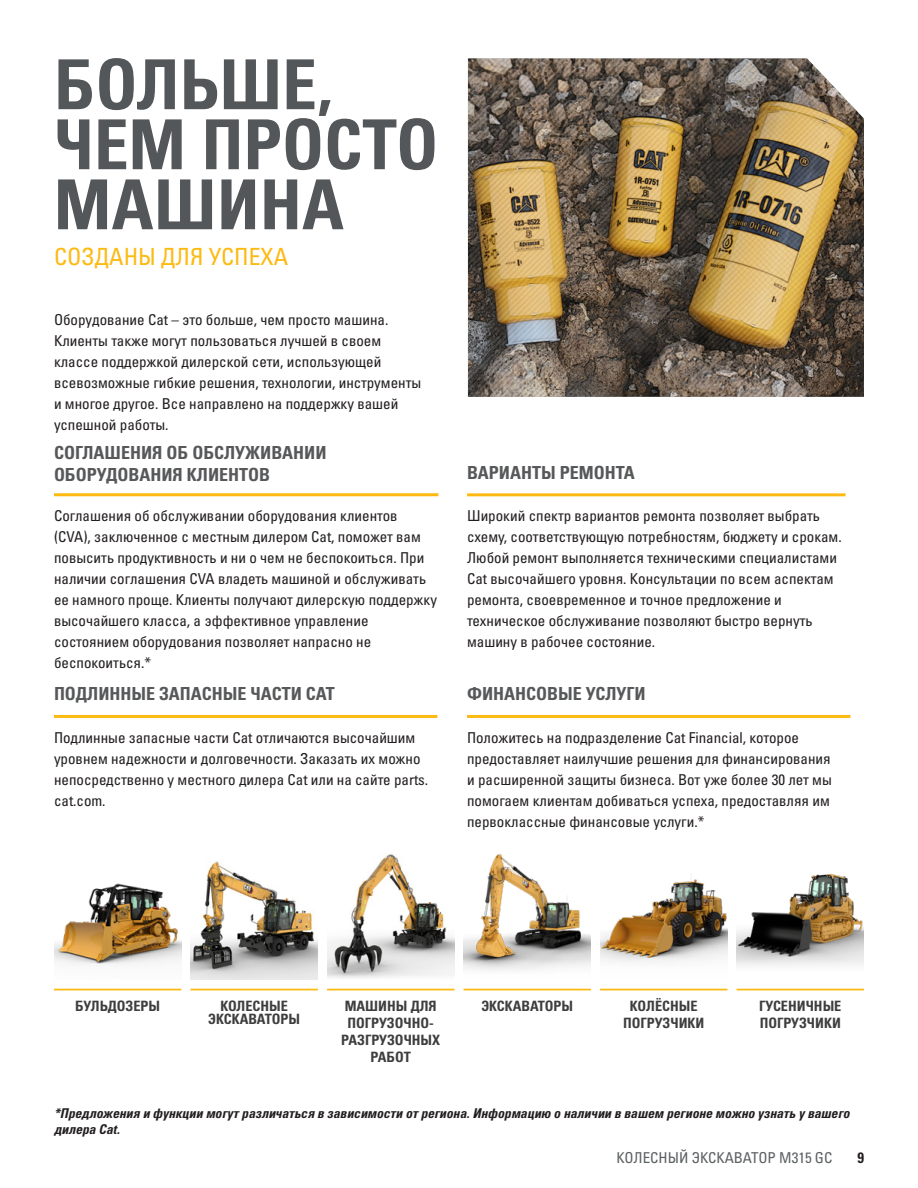
<style>
.page{position:relative;width:918px;height:1188px;background:#fff}
.page>*{position:absolute;margin:0;border:0;box-sizing:border-box;transform-origin:0 0}
.t1{font:69px/60px "Univers LTCYR 67 Bold Cond";color:#535759}
.t2{font:condensed 23.7px "Univers LTCYR 57";color:#fcba13}
.t3{font:18px/21.6px "Univers LTCYR 67 Bold Cond";color:#57585a}
.t4{font:condensed 15px/21px "Univers LTCYR 57";color:#231f20}
.t5{font:condensed 15px "Univers LTCYR 57";color:#5d6163}
.t6{font:15px "Univers LTCYR 67 Bold Cond";color:#231f20}
.t7{font:14.25px/17.1px "Univers LTCYR 67 Bold Cond";color:#3e3e3f;text-align:center}
.t8{font:13.5px/16.2px "Univers LTCYR 67 Bold Cond Obl";color:#231f20}
</style>
<div class="page">
<hr style="left:54px;top:493px;width:384px;height:3px;background:#fcba13">
<hr style="left:467px;top:493px;width:379px;height:3px;background:#fcba13">
<hr style="left:54px;top:715px;width:383px;height:3px;background:#fcba13">
<hr style="left:467px;top:715px;width:383px;height:3px;background:#fcba13">
<hr style="left:600px;top:989px;width:127px;height:1px;background:#fcba13">
<hr style="left:54px;top:989px;width:127px;height:1px;background:#fcba13">
<hr style="left:464px;top:989px;width:127px;height:1px;background:#fcba13">
<hr style="left:327px;top:989px;width:127px;height:1px;background:#fcba13">
<img style="left:54px;top:883px;width:127px;height:82px">
<img style="left:327px;top:854px;width:127px;height:124px">
<img style="left:464px;top:854px;width:127px;height:117px">
<img style="left:600px;top:879px;width:127px;height:83px">
<hr style="left:737px;top:989px;width:127px;height:1px;background:#fcba13">
<img style="left:737px;top:873px;width:127px;height:93px">
<img style="left:468px;top:58px;width:396px;height:339px">
<hr style="left:191px;top:989px;width:127px;height:1px;background:#fcba13">
<img style="left:191px;top:861px;width:127px;height:119px">
<h1 class="t1" style="left:54px;top:54px;width:386px">БОЛЬШЕ,<br>ЧЕМ ПРОСТО<br>МАШИНА</h1>
<h2 class="t2" style="left:54px;top:242px;width:236px">СОЗДАНЫ ДЛЯ УСПЕХА</h2>
<p class="t4" style="left:54px;top:309px;width:369px">Оборудование Cat – это больше, чем просто машина.<br>Клиенты также могут пользоваться лучшей в своем классе поддержкой дилерской сети, использующей всевозможные гибкие решения, технологии, инструменты и многое другое. Все направлено на поддержку вашей успешной работы.</p>
<p class="t3" style="left:54px;top:442px;width:274px">СОГЛАШЕНИЯ ОБ ОБСЛУЖИВАНИИ<br>ОБОРУДОВАНИЯ КЛИЕНТОВ</p>
<p class="t4" style="left:54px;top:505px;width:385px">Соглашения об обслуживании оборудования клиентов (CVA), заключенное с местным дилером Cat, поможет вам повысить продуктивность и ни о чем не беспокоиться. При наличии соглашения CVA владеть машиной и обслуживать ее намного проще. Клиенты получают дилерскую поддержку высочайшего класса, а эффективное управление состоянием оборудования позволяет напрасно не беспокоиться.*</p>
<p class="t3" style="left:467px;top:461px;width:169px">ВАРИАНТЫ РЕМОНТА</p>
<p class="t4" style="left:467px;top:505px;width:376px">Широкий спектр вариантов ремонта позволяет выбрать схему, соответствующую потребностям, бюджету и срокам.<br>Любой ремонт выполняется техническими специалистами Cat высочайшего уровня. Консультации по всем аспектам ремонта, своевременное и точное предложение и техническое обслуживание позволяют быстро вернуть машину в рабочее состояние.</p>
<p class="t3" style="left:54px;top:683px;width:282px">ПОДЛИННЫЕ ЗАПАСНЫЕ ЧАСТИ CAT</p>
<p class="t3" style="left:467px;top:683px;width:180px">ФИНАНСОВЫЕ УСЛУГИ</p>
<p class="t4" style="left:54px;top:726px;width:376px">Подлинные запасные части Cat отличаются высочайшим уровнем надежности и долговечности. Заказать их можно непосредственно у местного дилера Cat или на сайте parts. cat.com.</p>
<p class="t4" style="left:467px;top:726px;width:366px">Положитесь на подразделение Cat Financial, которое предоставляет наилучшие решения для финансирования и расширенной защиты бизнеса. Вот уже более 30 лет мы помогаем клиентам добиваться успеха, предоставляя им первоклассные финансовые услуги.*</p>
<p class="t7" style="left:75px;top:997px;width:86px">БУЛЬДОЗЕРЫ</p>
<p class="t7" style="left:481px;top:997px;width:93px">ЭКСКАВАТОРЫ</p>
<p class="t7" style="left:623px;top:997px;width:83px">КОЛЁСНЫЕ<br>ПОГРУЗЧИКИ</p>
<p class="t7" style="left:208px;top:999px;width:93px;line-height:13.5px">КОЛЕСНЫЕ<br>ЭКСКАВАТОРЫ</p>
<p class="t7" style="left:341px;top:997px;width:100px">МАШИНЫ ДЛЯ<br>ПОГРУЗОЧНО-<br>РАЗГРУЗОЧНЫХ<br>РАБОТ</p>
<p class="t7" style="left:759px;top:997px;width:84px;text-align:left">ГУСЕНИЧНЫЕ<br>ПОГРУЗЧИКИ</p>
<p class="t8" style="left:54px;top:1105px;width:797px">*Предложения и функции могут различаться в зависимости от региона. Информацию о наличии в вашем регионе можно узнать у вашего дилера Cat.</p>
<p class="t5" style="left:617px;top:1148px;width:217px">КОЛЕСНЫЙ ЭКСКАВАТОР M315 GC</p>
<p class="t6" style="left:857px;top:1148px;width:8px">9</p>
</div>
